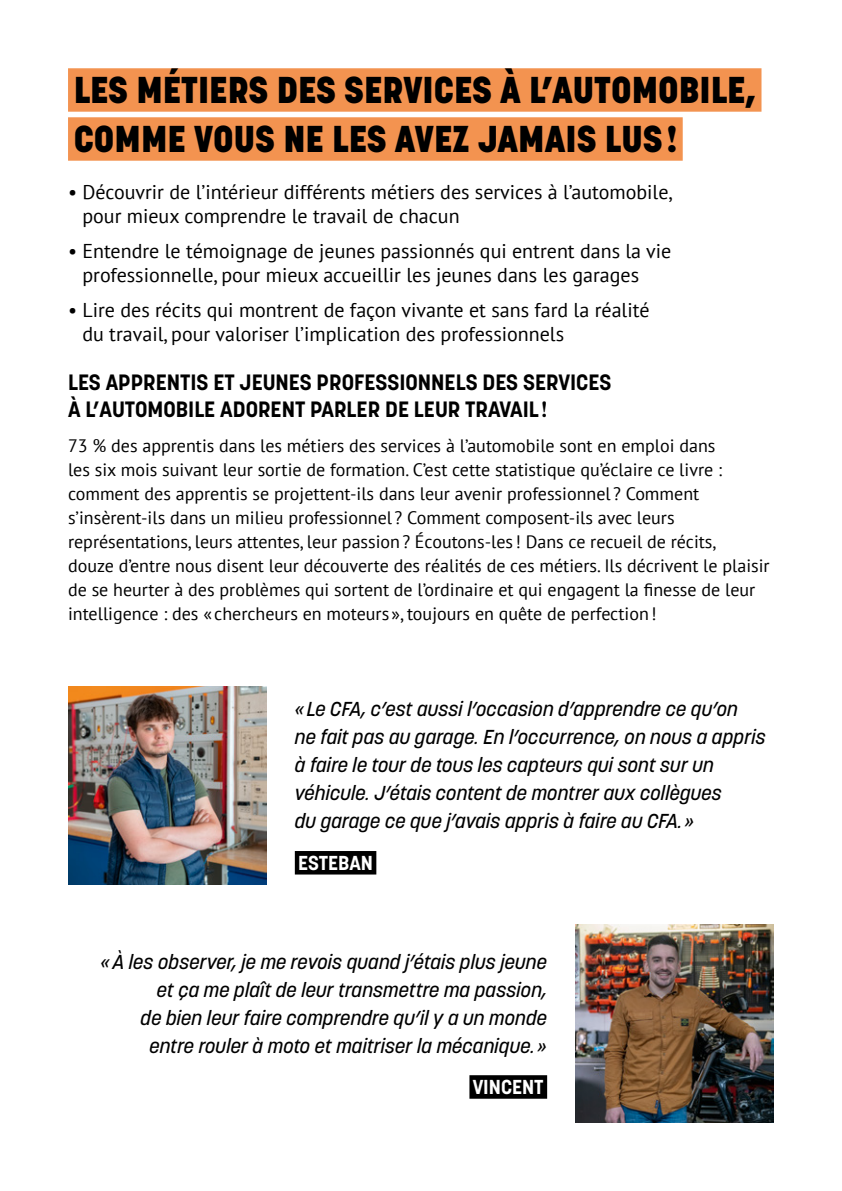
<style>
.page{position:relative;width:842px;height:1191px;background:#fff}
.page>*{position:absolute;margin:0;border:0;box-sizing:border-box;transform-origin:0 0}
.t1{font:800 37px/49px "Korolev";color:#000}
.t2{font:700 22px/26.4px "Korolev";color:#000}
.t3{font:italic 500 20px/28px "Korolev";color:#000}
.t4{font:20px/24px "PT Sans";color:#000}
.t5{font:700 20px "Korolev";color:#fff}
.t6{font:18px/24px "PT Sans";color:#000}
.s1{color:#000}
</style>
<div class="page">
<div style="left:295px;top:851px;width:81px;height:23px;background:#000"></div>
<div style="left:68px;top:68px;width:693px;height:44px;background:#f39350"></div>
<div style="left:68px;top:117px;width:615px;height:44px;background:#f39350"></div>
<img style="left:68px;top:686px;width:198px;height:198px">
<div style="left:469px;top:1075px;width:78px;height:23px;background:#000"></div>
<img style="left:575px;top:924px;width:199px;height:199px">
<h1 class="t1" style="left:74px;top:65px;width:684px">LES MÉTIERS DES SERVICES À L’AUTOMOBILE,<br>COMME VOUS NE LES AVEZ JAMAIS LUS!</h1>
<p class="t4" style="left:82px;top:179px;width:592px;text-indent:-14px">• Découvrir de l’intérieur différents métiers des services à l’automobile, pour mieux comprendre le travail de chacun</p>
<p class="t4" style="left:82px;top:238px;width:590px;text-indent:-14px">• Entendre le témoignage de jeunes passionnés qui entrent dans la vie professionnelle, pour mieux accueillir les jeunes dans les garages</p>
<p class="t4" style="left:82px;top:298px;width:569px;text-indent:-14px">• Lire des récits qui montrent de façon vivante et sans fard la réalité du travail, pour valoriser l’implication des professionnels</p>
<p class="t2" style="left:68px;top:369px;width:545px">LES APPRENTIS ET JEUNES PROFESSIONNELS DES SERVICES<br>À L’AUTOMOBILE ADORENT PARLER DE LEUR TRAVAIL !</p>
<p class="t6" style="left:68px;top:433px;width:703px">73 % des apprentis dans les métiers des services à l’automobile sont en emploi dans<br>les six mois suivant leur sortie de formation. C’est cette statistique qu’éclaire ce livre : comment des apprentis se projettent-ils dans leur avenir professionnel ? Comment s’insèrent-ils dans un milieu professionnel ? Comment composent-ils avec leurs représentations, leurs attentes, leur passion? Écoutons-les ! Dans ce recueil de récits,<br>douze d’entre nous disent leur découverte des réalités de ces métiers. Ils décrivent le plaisir de se heurter à des problèmes qui sortent de l’ordinaire et qui engagent la finesse de leur intelligence : des « chercheurs en moteurs », toujours en quête de perfection!</p>
<p class="t3" style="left:295px;top:695px;width:473px">« Le CFA, c’est aussi l’occasion d’apprendre ce qu’on<br>ne fait pas au garage. En l’occurrence, on nous a appris à faire le tour de tous les capteurs qui sont sur un véhicule. J’étais content de montrer aux collègues<br>du garage ce que j’avais appris à faire au CFA. »</p>
<p class="t5" style="left:298px;top:850px;width:76px">ESTEBAN</p>
<p class="t3" style="left:101px;top:947px;width:448px;text-align:right">«À les observer, je me revois quand j’étais plus jeune et ça me plaît de leur transmettre ma passion,<br>de bien leur faire comprendre qu’il y a un monde entre rouler à moto et maitriser la mécanique. »</p>
<p class="t5" style="left:473px;top:1074px;width:76px">VINCENT<span class="s1">I</span></p>
</div>
